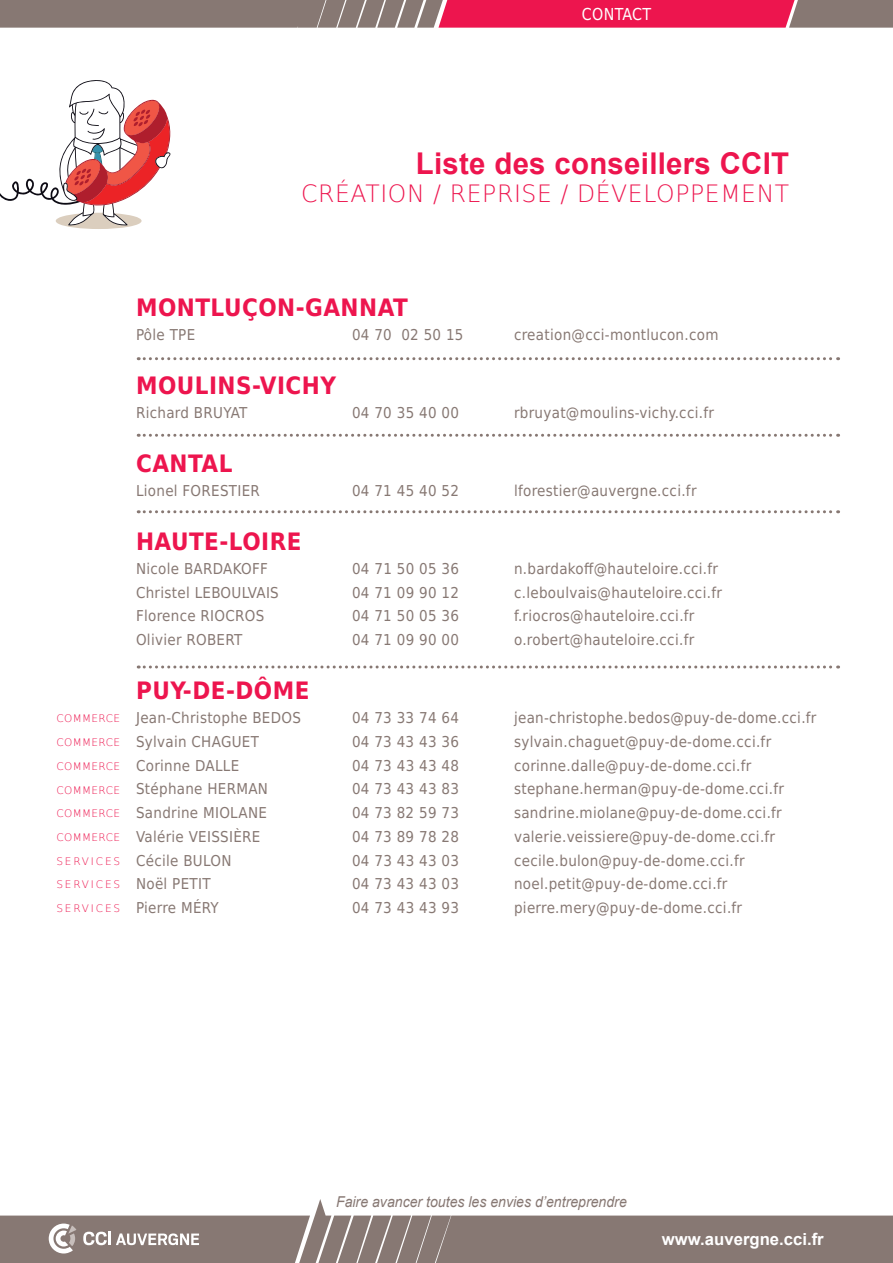
<style>
.page{position:relative;width:893px;height:1263px;background:#fff}
.page>*{position:absolute;margin:0;border:0;box-sizing:border-box;transform-origin:0 0}
.t1{font:700 30px "Arial";letter-spacing:.01em;color:#ed154e}
.t2{font:700 24px "DejaVu Sans Condensed";letter-spacing:.02em;color:#ed154e}
.t3{font:200 24px "DejaVu Sans";letter-spacing:.025em;color:#ed154e}
.t4{font:700 16.65px "Arial";color:#fff}
.t5{font:16.5px "DejaVu Sans Condensed";letter-spacing:.02em;color:#fff;scale:.96 1}
.t6{font:15px "DejaVu Sans Condensed";letter-spacing:.02em;color:#877873}
.t7{font:italic 15px "Arial";color:#877873;scale:.94 1}
.t8{font:200 10.5px "DejaVu Sans";letter-spacing:.035em;color:#ed154e}
.t9{font:200 10.5px "DejaVu Sans";letter-spacing:.175em;color:#ed154e}
</style>
<div class="page">
<svg style="left:0;top:80px;width:171px;height:149px"></svg>
<svg style="left:0;top:0;width:893px;height:28px;background:#b25669"></svg>
<svg style="left:0;top:1199px;width:893px;height:64px"></svg>
<svg style="left:138px;top:357px;width:701px;height:3px"></svg>
<svg style="left:138px;top:434px;width:701px;height:3px"></svg>
<svg style="left:138px;top:665px;width:701px;height:3px"></svg>
<svg style="left:138px;top:510px;width:701px;height:3px"></svg>
<p class="t5" style="left:582px;top:1px;width:74px">CONTACT</p>
<h1 class="t1" style="left:416px;top:143px;width:375px">Liste des conseillers CCIT</h1>
<h2 class="t3" style="left:301px;top:176px;width:490px">CRÉATION / REPRISE / DÉVELOPPEMENT</h2>
<p class="t8" style="left:56px;top:711px;width:65px">COMMERCE</p>
<p class="t8" style="left:56px;top:734px;width:65px">COMMERCE</p>
<p class="t8" style="left:56px;top:758px;width:65px">COMMERCE</p>
<p class="t8" style="left:56px;top:782px;width:65px">COMMERCE</p>
<p class="t8" style="left:56px;top:806px;width:65px">COMMERCE</p>
<p class="t8" style="left:56px;top:829px;width:65px">COMMERCE</p>
<p class="t9" style="left:56px;top:853px;width:65px">SERVICES</p>
<p class="t9" style="left:56px;top:877px;width:65px">SERVICES</p>
<p class="t9" style="left:56px;top:900px;width:65px">SERVICES</p>
<h2 class="t2" style="left:136px;top:288px;width:273px">MONTLUÇON-GANNAT</h2>
<p class="t6" style="left:136px;top:322px;width:61px">Pôle TPE</p>
<p class="t6" style="left:352px;top:322px;width:113px">04 70 02 50 15</p>
<p class="t6" style="left:514px;top:322px;width:206px">creation@cci-montlucon.com</p>
<h2 class="t2" style="left:136px;top:366px;width:201px">MOULINS-VICHY</h2>
<p class="t6" style="left:136px;top:400px;width:113px">Richard BRUYAT</p>
<p class="t6" style="left:352px;top:400px;width:108px">04 70 35 40 00</p>
<p class="t6" style="left:514px;top:400px;width:201px">rbruyat@moulins-vichy.cci.fr</p>
<h2 class="t2" style="left:136px;top:444px;width:98px">CANTAL</h2>
<p class="t6" style="left:136px;top:478px;width:125px">Lionel FORESTIER</p>
<p class="t6" style="left:352px;top:478px;width:108px">04 71 45 40 52</p>
<p class="t6" style="left:514px;top:478px;width:184px">lforestier@auvergne.cci.fr</p>
<h2 class="t2" style="left:136px;top:522px;width:167px">HAUTE-LOIRE</h2>
<p class="t6" style="left:136px;top:556px;width:133px">Nicole BARDAKOFF</p>
<p class="t6" style="left:352px;top:556px;width:108px">04 71 50 05 36</p>
<p class="t6" style="left:514px;top:556px;width:205px">n.bardakoff@hauteloire.cci.fr</p>
<p class="t6" style="left:136px;top:580px;width:144px">Christel LEBOULVAIS</p>
<p class="t6" style="left:352px;top:580px;width:108px">04 71 09 90 12</p>
<p class="t6" style="left:514px;top:580px;width:209px">c.leboulvais@hauteloire.cci.fr</p>
<p class="t6" style="left:136px;top:604px;width:130px">Florence RIOCROS</p>
<p class="t6" style="left:352px;top:604px;width:108px">04 71 50 05 36</p>
<p class="t6" style="left:514px;top:604px;width:182px">f.riocros@hauteloire.cci.fr</p>
<p class="t6" style="left:136px;top:628px;width:108px">Olivier ROBERT</p>
<p class="t6" style="left:352px;top:628px;width:108px">04 71 09 90 00</p>
<p class="t6" style="left:514px;top:628px;width:182px">o.robert@hauteloire.cci.fr</p>
<h2 class="t2" style="left:136px;top:671px;width:175px">PUY-DE-DÔME</h2>
<p class="t6" style="left:136px;top:706px;width:166px">Jean-Christophe BEDOS</p>
<p class="t6" style="left:352px;top:706px;width:108px">04 73 33 74 64</p>
<p class="t6" style="left:514px;top:706px;width:304px">jean-christophe.bedos@puy-de-dome.cci.fr</p>
<p class="t6" style="left:136px;top:729px;width:124px">Sylvain CHAGUET</p>
<p class="t6" style="left:352px;top:729px;width:108px">04 73 43 43 36</p>
<p class="t6" style="left:514px;top:729px;width:259px">sylvain.chaguet@puy-de-dome.cci.fr</p>
<p class="t6" style="left:136px;top:753px;width:105px">Corinne DALLE</p>
<p class="t6" style="left:352px;top:753px;width:108px">04 73 43 43 48</p>
<p class="t6" style="left:514px;top:753px;width:239px">corinne.dalle@puy-de-dome.cci.fr</p>
<p class="t6" style="left:136px;top:777px;width:133px">Stéphane HERMAN</p>
<p class="t6" style="left:352px;top:777px;width:108px">04 73 43 43 83</p>
<p class="t6" style="left:514px;top:777px;width:271px">stephane.herman@puy-de-dome.cci.fr</p>
<p class="t6" style="left:136px;top:801px;width:132px">Sandrine MIOLANE</p>
<p class="t6" style="left:352px;top:801px;width:108px">04 73 82 59 73</p>
<p class="t6" style="left:514px;top:801px;width:269px">sandrine.miolane@puy-de-dome.cci.fr</p>
<p class="t6" style="left:136px;top:824px;width:126px">Valérie VEISSIÈRE</p>
<p class="t6" style="left:352px;top:824px;width:108px">04 73 89 78 28</p>
<p class="t6" style="left:514px;top:824px;width:263px">valerie.veissiere@puy-de-dome.cci.fr</p>
<p class="t6" style="left:136px;top:848px;width:97px">Cécile BULON</p>
<p class="t6" style="left:352px;top:848px;width:108px">04 73 43 43 03</p>
<p class="t6" style="left:514px;top:848px;width:232px">cecile.bulon@puy-de-dome.cci.fr</p>
<p class="t6" style="left:136px;top:872px;width:76px">Noël PETIT</p>
<p class="t6" style="left:352px;top:872px;width:108px">04 73 43 43 03</p>
<p class="t6" style="left:514px;top:872px;width:215px">noel.petit@puy-de-dome.cci.fr</p>
<p class="t6" style="left:136px;top:896px;width:84px">Pierre MÉRY</p>
<p class="t6" style="left:352px;top:896px;width:108px">04 73 43 43 93</p>
<p class="t6" style="left:514px;top:896px;width:230px">pierre.mery@puy-de-dome.cci.fr</p>
<p class="t7" style="left:336px;top:1191px;width:311px">Faire avancer toutes les envies d’entreprendre</p>
<p class="t4" style="left:662px;top:1228px;width:163px">www.auvergne.cci.fr</p>
</div>
